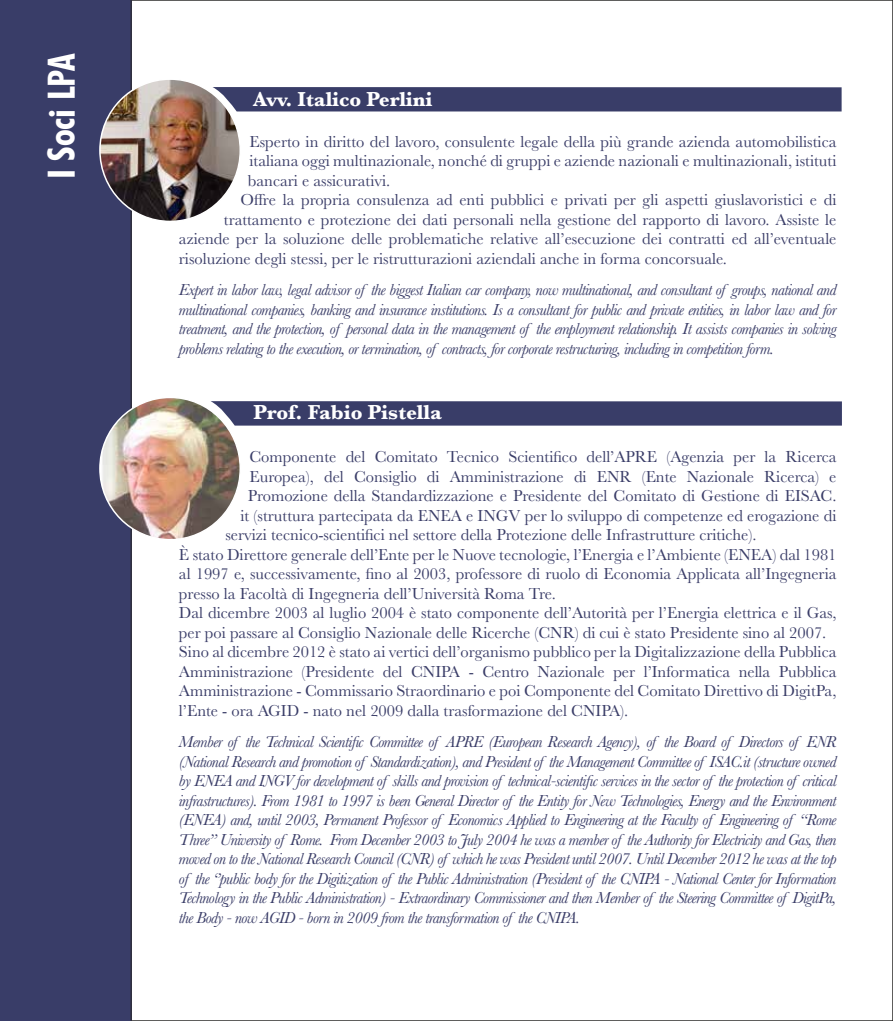
<style>
.page{position:relative;width:893px;height:1021px;background:#fff}
.page>*{position:absolute;margin:0;border:0;box-sizing:border-box;transform-origin:0 0}
.t1{font:700 condensed 37.5px "Futura BT";color:#fff}
.t2{font:700 21px "Baskerville";color:#fff}
.t3{font:16.5px "Baskerville";color:#3a3d68}
.t4{font:italic 16.5px/19.5px "Baskerville";letter-spacing:-.035em;color:#3a3d68;text-align:justify}
</style>
<div class="page">
<div style="left:0;top:0;width:131px;height:1020px;background:#393d68"></div>
<div style="left:240px;top:401px;width:602px;height:24px;background:#393d68"></div>
<div style="left:240px;top:87px;width:602px;height:24px;background:#393d68"></div>
<img style="left:100px;top:79px;width:140px;height:142px">
<img style="left:100px;top:397px;width:140px;height:142px">
<h1 class="t1" style="left:39px;top:179px;width:127px;rotate:-90deg">I Soci LPA</h1>
<p class="t2" style="left:253px;top:84px;width:181px">Avv. Italico Perlini</p>
<p class="t3" style="left:249px;top:131px;width:589px">Esperto in diritto del lavoro, consulente legale della più grande azienda automobilistica</p>
<p class="t3" style="left:249px;top:150px;width:589px">italiana oggi multinazionale, nonché di gruppi e aziende nazionali e multinazionali, istituti</p>
<p class="t3" style="left:248px;top:170px;width:144px">bancari e assicurativi.</p>
<p class="t3" style="left:240px;top:189px;width:597px">Offre la propria consulenza ad enti pubblici e privati per gli aspetti giuslavoristici e di</p>
<p class="t3" style="left:224px;top:209px;width:614px">trattamento e protezione dei dati personali nella gestione del rapporto di lavoro. Assiste le</p>
<p class="t3" style="left:179px;top:228px;width:659px">aziende per la soluzione delle problematiche relative all’esecuzione dei contratti ed all’eventuale</p>
<p class="t3" style="left:179px;top:248px;width:549px">risoluzione degli stessi, per le ristrutturazioni aziendali anche in forma concorsuale.</p>
<p class="t4" style="left:179px;top:280px;width:659px">Expert in labor law, legal advisor of the biggest Italian car company, now multinational, and consultant of groups, national and multinational companies, banking and insurance institutions. Is a consultant for public and private entities, in labor law and for treatment, and the protection, of personal data in the management of the employment relationship. It assists companies in solving problems relating to the execution, or termination, of contracts, for corporate restructuring, including in competition form.</p>
<p class="t2" style="left:253px;top:397px;width:190px">Prof. Fabio Pistella</p>
<p class="t3" style="left:249px;top:446px;width:588px">Componente del Comitato Tecnico Scientifico dell’APRE (Agenzia per la Ricerca</p>
<p class="t3" style="left:249px;top:466px;width:588px">Europea), del Consiglio di Amministrazione di ENR (Ente Nazionale Ricerca) e</p>
<p class="t3" style="left:248px;top:485px;width:590px">Promozione della Standardizzazione e Presidente del Comitato di Gestione di EISAC.</p>
<p class="t3" style="left:240px;top:505px;width:597px">it (struttura partecipata da ENEA e INGV per lo sviluppo di competenze ed erogazione di</p>
<p class="t3" style="left:225px;top:524px;width:533px">servizi tecnico-scientifici nel settore della Protezione delle Infrastrutture critiche).</p>
<p class="t3" style="left:179px;top:544px;width:659px">È stato Direttore generale dell’Ente per le Nuove tecnologie, l’Energia e l’Ambiente (ENEA) dal 1981</p>
<p class="t3" style="left:179px;top:563px;width:659px">al 1997 e, successivamente, fino al 2003, professore di ruolo di Economia Applicata all’Ingegneria</p>
<p class="t3" style="left:179px;top:583px;width:378px">presso la Facoltà di Ingegneria dell’Università Roma Tre.</p>
<p class="t3" style="left:179px;top:602px;width:659px">Dal dicembre 2003 al luglio 2004 è stato componente dell’Autorità per l’Energia elettrica e il Gas,</p>
<p class="t3" style="left:179px;top:622px;width:649px">per poi passare al Consiglio Nazionale delle Ricerche (CNR) di cui è stato Presidente sino al 2007.</p>
<p class="t3" style="left:179px;top:641px;width:659px">Sino al dicembre 2012 è stato ai vertici dell’organismo pubblico per la Digitalizzazione della Pubblica</p>
<p class="t3" style="left:179px;top:661px;width:659px">Amministrazione (Presidente del CNIPA - Centro Nazionale per l’Informatica nella Pubblica</p>
<p class="t3" style="left:179px;top:680px;width:659px">Amministrazione - Commissario Straordinario e poi Componente del Comitato Direttivo di DigitPa,</p>
<p class="t3" style="left:179px;top:700px;width:451px">l’Ente - ora AGID - nato nel 2009 dalla trasformazione del CNIPA).</p>
<p class="t4" style="left:179px;top:732px;width:659px">Member of the Technical Scientific Committee of APRE (European Research Agency), of the Board of Directors of ENR (National Research and promotion of Standardization), and President of the Management Committee of ISAC.it (structure owned by ENEA and INGV for development of skills and provision of technical-scientific services in the sector of the protection of critical infrastructures). From 1981 to 1997 is been General Director of the Entity for New Technologies, Energy and the Environment (ENEA) and, until 2003, Permanent Professor of Economics Applied to Engineering at the Faculty of Engineering of “Rome Three” University of Rome. From December 2003 to July 2004 he was a member of the Authority for Electricity and Gas, then moved on to the National Research Council (CNR) of which he was President until 2007. Until December 2012 he was at the top of the ‘’public body for the Digitization of the Public Administration (President of the CNIPA - National Center for Information Technology in the Public Administration) - Extraordinary Commissioner and then Member of the Steering Committee of DigitPa, the Body - now AGID - born in 2009 from the transformation of the CNIPA.</p>
</div>
